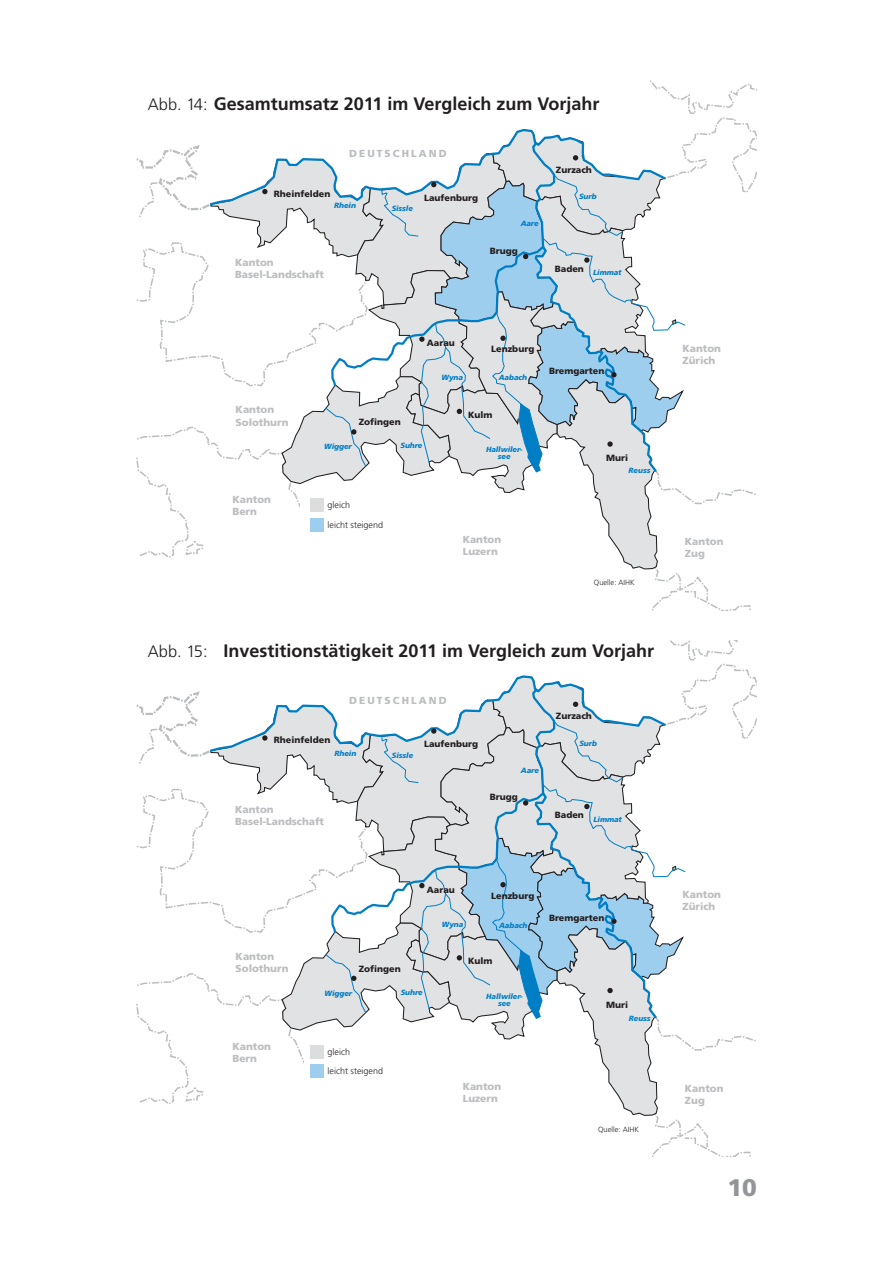
<style>
.page{position:relative;width:893px;height:1263px;background:#fff}
.page>*{position:absolute;margin:0;border:0;box-sizing:border-box;transform-origin:0 0}
.t1{font:900 24px "Frutiger";color:#939598}
.t2{font:700 18px "Frutiger";color:#231f20}
.t3{font:900 10.2px/12.3px "Frutiger";color:#bcbdc0}
.t4{font:900 10.2px "Frutiger";letter-spacing:.2em;color:#bcbdc0}
.t5{font:900 9px "Frutiger";color:#231f20}
.t6{font:300 9px/19.2px "Frutiger";color:#231f20}
.t7{font:italic 900 7.5px/7.1px "Frutiger";letter-spacing:-.01em;color:#007ec5;text-align:center}
.t8{font:300 7.5px "Frutiger";color:#231f20}
.s1{font-weight:300;font-size:16.5px}
</style>
<div class="page">
<svg style="left:136px;top:675px;width:548px;height:441px"></svg>
<hr style="left:171px;top:1158px;width:404px;height:1px;background:#231f20">
<div style="left:304px;top:1040px;width:151px;height:110px;background:#fff"></div>
<div style="left:310px;top:1045px;width:14px;height:13px;background:#dcdddf"></div>
<div style="left:310px;top:1064px;width:14px;height:14px;background:#9eceee"></div>
<svg style="left:136px;top:129px;width:548px;height:441px"></svg>
<hr style="left:171px;top:612px;width:404px;height:1px;background:#231f20">
<div style="left:300px;top:494px;width:150px;height:109px;background:#fff"></div>
<div style="left:310px;top:499px;width:14px;height:13px;background:#dcdddf"></div>
<div style="left:310px;top:518px;width:14px;height:13px;background:#9eceee"></div>
<p class="t2" style="left:148px;top:94px;width:453px"><span class="s1">Abb. 14:</span> Gesamtumsatz 2011 im Vergleich zum Vorjahr</p>
<p class="t4" style="left:349px;top:147px;width:99px">DEUTSCHLAND</p>
<p class="t5" style="left:274px;top:188px;width:58px">Rheinfelden</p>
<p class="t7" style="left:334px;top:202px;width:23px">Rhein</p>
<p class="t3" style="left:235px;top:256px;width:90px">Kanton<br>Basel-Landschaft</p>
<p class="t7" style="left:392px;top:205px;width:23px">Sissle</p>
<p class="t5" style="left:424px;top:192px;width:56px">Laufenburg</p>
<p class="t7" style="left:521px;top:220px;width:19px">Aare</p>
<p class="t5" style="left:490px;top:245px;width:30px">Brugg</p>
<p class="t5" style="left:556px;top:164px;width:37px">Zurzach</p>
<p class="t7" style="left:579px;top:193px;width:19px">Surb</p>
<p class="t5" style="left:555px;top:263px;width:31px">Baden</p>
<p class="t7" style="left:593px;top:269px;width:30px">Limmat</p>
<p class="t3" style="left:236px;top:404px;width:54px">Kanton<br>Solothurn</p>
<p class="t3" style="left:233px;top:493px;width:40px">Kanton<br>Bern</p>
<p class="t5" style="left:427px;top:338px;width:29px">Aarau</p>
<p class="t5" style="left:491px;top:344px;width:45px">Lenzburg</p>
<p class="t5" style="left:359px;top:416px;width:44px">Zofingen</p>
<p class="t7" style="left:324px;top:443px;width:29px">Wigger</p>
<p class="t7" style="left:400px;top:442px;width:24px">Suhre</p>
<p class="t6" style="left:327px;top:496px;width:57px">gleich<br>leicht steigend</p>
<p class="t7" style="left:442px;top:373px;width:23px">Wyna</p>
<p class="t7" style="left:499px;top:374px;width:30px">Aabach</p>
<p class="t5" style="left:468px;top:409px;width:26px">Kulm</p>
<p class="t7" style="left:486px;top:446px;width:38px">Hallwiler&shy;see</p>
<p class="t5" style="left:549px;top:366px;width:57px">Bremgarten</p>
<p class="t5" style="left:606px;top:452px;width:24px">Muri</p>
<p class="t7" style="left:629px;top:467px;width:23px">Reuss</p>
<p class="t3" style="left:682px;top:342px;width:40px">Kanton<br>Zürich</p>
<p class="t3" style="left:463px;top:533px;width:40px">Kanton<br>Luzern</p>
<p class="t3" style="left:685px;top:535px;width:40px">Kanton<br>Zug</p>
<p class="t8" style="left:594px;top:578px;width:42px">Quelle: AIHK</p>
<p class="t2" style="left:148px;top:640px;width:508px"><span class="s1">Abb. 15:</span> Investitionstätigkeit 2011 im Vergleich zum Vorjahr</p>
<p class="t4" style="left:349px;top:694px;width:99px">DEUTSCHLAND</p>
<p class="t5" style="left:274px;top:734px;width:58px">Rheinfelden</p>
<p class="t7" style="left:335px;top:749px;width:23px">Rhein</p>
<p class="t3" style="left:235px;top:803px;width:90px">Kanton<br>Basel-Landschaft</p>
<p class="t7" style="left:392px;top:752px;width:23px">Sissle</p>
<p class="t5" style="left:424px;top:738px;width:56px">Laufenburg</p>
<p class="t7" style="left:521px;top:767px;width:19px">Aare</p>
<p class="t5" style="left:490px;top:791px;width:30px">Brugg</p>
<p class="t5" style="left:556px;top:711px;width:37px">Zurzach</p>
<p class="t7" style="left:579px;top:740px;width:19px">Surb</p>
<p class="t5" style="left:555px;top:809px;width:31px">Baden</p>
<p class="t7" style="left:593px;top:816px;width:30px">Limmat</p>
<p class="t3" style="left:236px;top:950px;width:54px">Kanton<br>Solothurn</p>
<p class="t3" style="left:233px;top:1040px;width:40px">Kanton<br>Bern</p>
<p class="t5" style="left:427px;top:884px;width:29px">Aarau</p>
<p class="t5" style="left:491px;top:890px;width:45px">Lenzburg</p>
<p class="t5" style="left:359px;top:963px;width:44px">Zofingen</p>
<p class="t7" style="left:324px;top:990px;width:29px">Wigger</p>
<p class="t7" style="left:401px;top:989px;width:24px">Suhre</p>
<p class="t6" style="left:327px;top:1042px;width:57px">gleich<br>leicht steigend</p>
<p class="t7" style="left:442px;top:921px;width:23px">Wyna</p>
<p class="t7" style="left:499px;top:921px;width:30px">Aabach</p>
<p class="t5" style="left:468px;top:955px;width:26px">Kulm</p>
<p class="t7" style="left:486px;top:993px;width:38px">Hallwiler&shy;see</p>
<p class="t5" style="left:549px;top:912px;width:57px">Bremgarten</p>
<p class="t5" style="left:606px;top:999px;width:24px">Muri</p>
<p class="t7" style="left:629px;top:1014px;width:23px">Reuss</p>
<p class="t3" style="left:682px;top:888px;width:40px">Kanton<br>Zürich</p>
<p class="t3" style="left:463px;top:1080px;width:40px">Kanton<br>Luzern</p>
<p class="t3" style="left:685px;top:1082px;width:40px">Kanton<br>Zug</p>
<p class="t8" style="left:598px;top:1125px;width:42px">Quelle: AIHK</p>
<h1 class="t1" style="left:727px;top:1173px;width:31px">10</h1>
</div>
